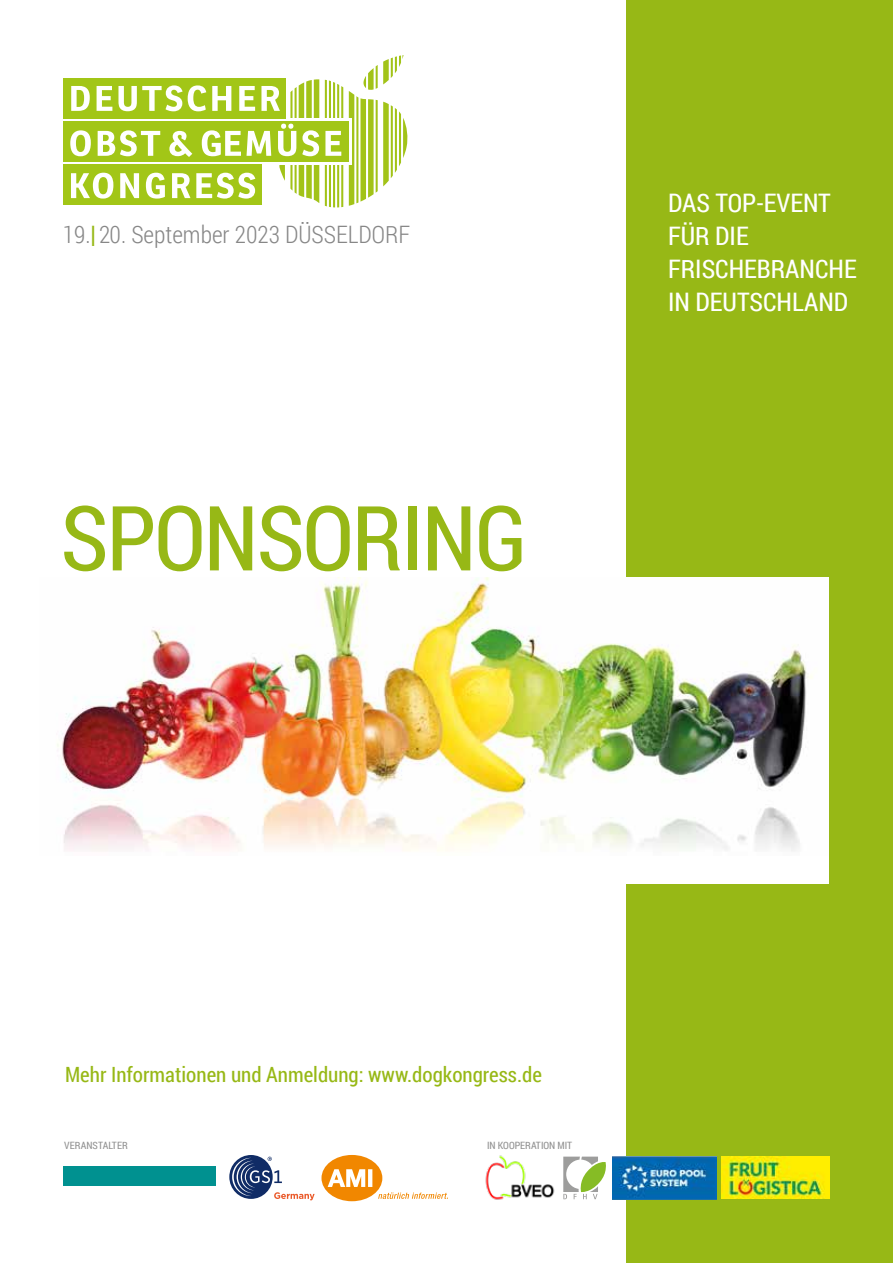
<style>
.page{position:relative;width:893px;height:1263px;background:#fff}
.page>*{position:absolute;margin:0;border:0;box-sizing:border-box;transform-origin:0 0}
.t1{font:90px "Roboto Condensed";letter-spacing:-.02em;color:#97b816}
.t2{font:25.5px/33px "Roboto Condensed";color:#fff}
.t3{font:300 24px "Roboto Condensed";color:#878787}
.t4{font:21px "Roboto Condensed";color:#97b816}
.t5{font:10.05px "Roboto Condensed";color:#929292}
.s1{font-weight:700;color:#97b816}
</style>
<div class="page">
<div style="left:626px;top:0;width:267px;height:1263px;background:#97b816"></div>
<div style="left:26px;top:577px;width:803px;height:307px;background:#fff"></div>
<img style="left:57px;top:577px;width:756px;height:274px">
<div style="left:321px;top:1155px;width:61px;height:46px;background:#f18700;border-radius:50%"></div>
<svg style="left:328px;top:1169px;width:44px;height:18px"></svg>
<svg style="left:378px;top:1192px;width:70px;height:7px"></svg>
<svg style="left:229px;top:1155px;width:44px;height:44px"></svg>
<svg style="left:232px;top:1157px;width:83px;height:43px"></svg>
<svg style="left:563px;top:1157px;width:43px;height:42px"></svg>
<img style="left:612px;top:1157px;width:104px;height:42px">
<img style="left:485px;top:1155px;width:70px;height:45px">
<div style="left:64px;top:1166px;width:152px;height:19px;background:#009190"></div>
<img style="left:721px;top:1157px;width:108px;height:41px">
<svg style="left:349px;top:55px;width:59px;height:151px"></svg>
<div style="left:63px;top:78px;width:223px;height:40px;background:#a2c617"></div>
<div style="left:63px;top:165px;width:198px;height:40px;background:#a2c617"></div>
<div style="left:63px;top:122px;width:285px;height:40px;background:#a2c617"></div>
<svg style="left:70px;top:79px;width:273px;height:128px"></svg>
<p class="t3" style="left:63px;top:218px;width:349px">19.<span class="s1">|</span> 20. September 2023 DÜSSELDORF</p>
<h1 class="t1" style="left:61px;top:476px;width:468px">SPONSORING</h1>
<p class="t2" style="left:668px;top:186px;width:190px">DAS TOP-EVENT<br>FÜR DIE<br>FRISCHEBRANCHE<br>IN DEUTSCHLAND</p>
<p class="t4" style="left:65px;top:1059px;width:478px">Mehr Informationen und Anmeldung: www.dogkongress.de</p>
<p class="t5" style="left:64px;top:1139px;width:65px">VERANSTALTER</p>
<p class="t5" style="left:487px;top:1139px;width:87px">IN KOOPERATION MIT</p>
</div>
